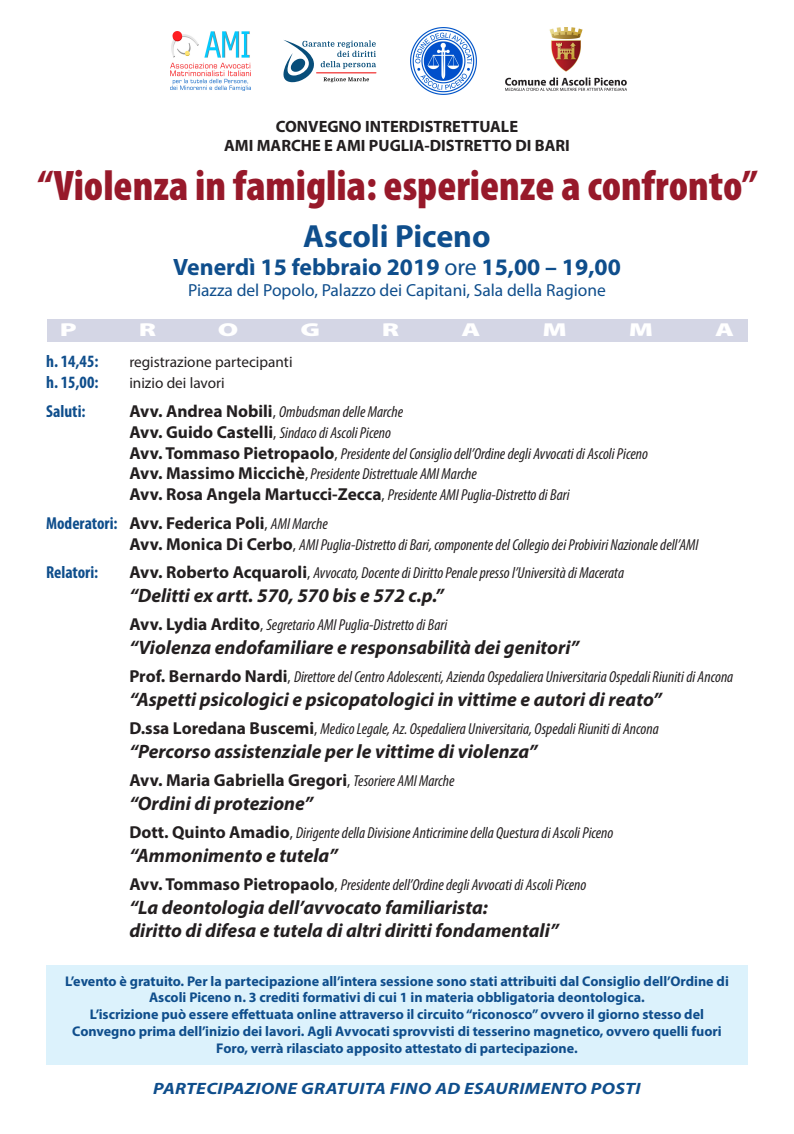
<style>
.page{position:relative;width:794px;height:1134px;background:#fff}
.page>*{position:absolute;margin:0;border:0;box-sizing:border-box;transform-origin:0 0}
.t1{font:900 condensed 42.96px "Myriad Pro";color:#97192a}
.t2{font:700 32.12px "Myriad Pro";color:#0f4e8c}
.t3{font:700 23.76px "Myriad Pro";color:#0f4e8c}
.intervento{font:italic 700 19.44px/23.3px "Myriad Pro";color:#231f20}
.t4{font:900 18.76px "Myriad Pro";color:#fff;scale:1.5 1}
.t5{font:17.44px "Myriad Pro";color:#0f4e8c}
.t6{font:700 17.36px "Myriad Pro";color:#231f20}
.t7{font:700 condensed 17.36px "Myriad Pro";color:#0f4e8c}
.t8{font:italic 700 16.44px "Myriad Pro";letter-spacing:.015em;color:#0f4e8c;scale:1.15 1}
.t9{font:700 16.4px "Myriad Pro";color:#231f20}
.t10{font:italic condensed 15.96px "Myriad Pro";color:#231f20}
.t11{font:15.28px "Myriad Pro";color:#231f20}
.t12{font:700 14.08px/16.9px "Myriad Pro";color:#0f4e8c;text-align:center}
.s1{font-weight:400}
.s2{font-weight:700;font-style:normal;font-stretch:normal;font-size:17.36px}
.s3{font-style:normal;font-stretch:normal;font-size:15.28px}
.s4{font-stretch:condensed;color:#0f4e8c}
.s5{font-weight:400;font-size:15.28px}
.s6{font-weight:400;font-style:italic;font-stretch:condensed;font-size:15.96px}
</style>
<div class="page">
<div style="left:46px;top:964px;width:702px;height:100px;background:#dcf2fc"></div>
<div style="left:47px;top:319px;width:700px;height:23px;background:#d4d6e5"></div>
<img style="left:171px;top:32px;width:80px;height:58px">
<svg style="left:283px;top:40px;width:93px;height:42px"></svg>
<hr style="left:316px;top:73px;width:60px;height:1px;background:#ed0000">
<img style="left:410px;top:28px;width:66px;height:66px">
<img style="left:505px;top:27px;width:122px;height:63px">
<p class="t9" style="left:276px;top:115px;width:244px">CONVEGNO INTERDISTRETTUALE</p>
<p class="t9" style="left:224px;top:135px;width:347px">AMI MARCHE E AMI PUGLIA-DISTRETTO DI BARI</p>
<p class="t1" style="left:38px;top:158px;width:721px">“Violenza in famiglia: esperienze a confronto”</p>
<p class="t2" style="left:303px;top:215px;width:189px">Ascoli Piceno</p>
<p class="t3" style="left:173px;top:252px;width:449px">Venerdì 15 febbraio 2019 <span class="s1">ore</span> 15,00 – 19,00</p>
<p class="t5" style="left:188px;top:279px;width:419px">Piazza del Popolo, Palazzo dei Capitani, Sala della Ragione</p>
<p class="t4" style="left:60px;top:318px;width:13px">P</p>
<p class="t4" style="left:139px;top:318px;width:13px">R</p>
<p class="t4" style="left:218px;top:318px;width:15px">O</p>
<p class="t4" style="left:300px;top:318px;width:15px">G</p>
<p class="t4" style="left:382px;top:318px;width:13px">R</p>
<p class="t4" style="left:461px;top:318px;width:14px">A</p>
<p class="t4" style="left:542px;top:318px;width:18px">M</p>
<p class="t4" style="left:629px;top:318px;width:18px">M</p>
<p class="t4" style="left:715px;top:318px;width:14px">A</p>
<p class="t7" style="left:46px;top:351px;width:54px">h. 14,45:</p>
<p class="t11" style="left:129px;top:353px;width:165px">registrazione partecipanti</p>
<p class="t7" style="left:46px;top:372px;width:54px">h. 15,00:</p>
<p class="t11" style="left:129px;top:374px;width:97px">inizio dei lavori</p>
<p class="t7" style="left:46px;top:400px;width:41px">Saluti:</p>
<p class="t10" style="left:129px;top:402px;width:275px"><span class="s2">Avv. Andrea Nobili</span><span class="s3">,</span> Ombudsman delle Marche</p>
<p class="t10" style="left:129px;top:423px;width:263px"><span class="s2">Avv. Guido Castelli</span><span class="s3">,</span> Sindaco di Ascoli Piceno</p>
<p class="t10" style="left:129px;top:444px;width:520px"><span class="s2">Avv. Tommaso Pietropaolo</span><span class="s3">,</span> Presidente del Consiglio dell’Ordine degli Avvocati di Ascoli Piceno</p>
<p class="t10" style="left:129px;top:464px;width:349px"><span class="s2">Avv. Massimo Miccichè</span><span class="s3">,</span> Presidente Distrettuale AMI Marche</p>
<p class="t10" style="left:129px;top:485px;width:442px"><span class="s2">Avv. Rosa Angela Martucci-Zecca</span><span class="s3">,</span> Presidente AMI Puglia-Distretto di Bari</p>
<p class="t6" style="left:46px;top:512px;width:283px"><span class="s4">Moderatori:</span> Avv. Federica Poli<span class="s5">,</span> <span class="s6">AMI Marche</span></p>
<p class="t10" style="left:129px;top:535px;width:571px"><span class="s2">Avv. Monica Di Cerbo</span><span class="s3">,</span> AMI Puglia-Distretto di Bari, componente del Collegio dei Probiviri Nazionale dell’AMI</p>
<p class="t7" style="left:46px;top:562px;width:54px">Relatori:</p>
<p class="t10" style="left:129px;top:563px;width:496px"><span class="s2">Avv. Roberto Acquaroli</span><span class="s3">,</span> Avvocato, Docente di Diritto Penale presso l’Università di Macerata</p>
<p class="intervento" style="left:129px;top:583px;width:316px">“Delitti ex artt. 570, 570 bis e 572 c.p.”</p>
<p class="t10" style="left:129px;top:615px;width:319px"><span class="s2">Avv. Lydia Ardito</span><span class="s3">,</span> Segretario AMI Puglia-Distretto di Bari</p>
<p class="intervento" style="left:129px;top:635px;width:451px">“Violenza endofamiliare e responsabilità dei genitori”</p>
<p class="t10" style="left:129px;top:667px;width:605px"><span class="s2">Prof. Bernardo Nardi</span><span class="s3">,</span> Direttore del Centro Adolescenti, Azienda Ospedaliera Universitaria Ospedali Riuniti di Ancona</p>
<p class="intervento" style="left:129px;top:687px;width:534px">“Aspetti psicologici e psicopatologici in vittime e autori di reato”</p>
<p class="t10" style="left:129px;top:719px;width:531px"><span class="s2">D.ssa Loredana Buscemi</span><span class="s3">,</span> Medico Legale, Az. Ospedaliera Universitaria, Ospedali Riuniti di Ancona</p>
<p class="intervento" style="left:129px;top:739px;width:410px">“Percorso assistenziale per le vittime di violenza”</p>
<p class="t6" style="left:129px;top:769px;width:327px">Avv. Maria Gabriella Gregori<span class="s5">,</span> <span class="s6">Tesoriere AMI Marche</span></p>
<p class="intervento" style="left:129px;top:791px;width:185px">“Ordini di protezione”</p>
<p class="t10" style="left:129px;top:823px;width:485px"><span class="s2">Dott. Quinto Amadio</span><span class="s3">,</span> Dirigente della Divisione Anticrimine della Questura di Ascoli Piceno</p>
<p class="intervento" style="left:129px;top:843px;width:210px">“Ammonimento e tutela”</p>
<p class="t10" style="left:129px;top:875px;width:458px"><span class="s2">Avv. Tommaso Pietropaolo</span><span class="s3">,</span> Presidente dell’Ordine degli Avvocati di Ascoli Piceno</p>
<p class="intervento" style="left:129px;top:895px;width:431px">“La deontologia dell’avvocato familiarista:<br>diritto di difesa e tutela di altri diritti fondamentali”</p>
<p class="t12" style="left:65px;top:972px;width:665px">L’evento è gratuito. Per la partecipazione all’intera sessione sono stati attribuiti dal Consiglio dell’Ordine di<br>Ascoli Piceno n. 3 crediti formativi di cui 1 in materia obbligatoria deontologica.</p>
<p class="t12" style="left:72px;top:1006px;width:651px">L’iscrizione può essere effettuata online attraverso il circuito “riconosco” ovvero il giorno stesso del<br>Convegno prima dell’inizio dei lavori. Agli Avvocati sprovvisti di tesserino magnetico, ovvero quelli fuori<br>Foro, verrà rilasciato apposito attestato di partecipazione.</p>
<p class="t8" style="left:153px;top:1077px;width:425px">PARTECIPAZIONE GRATUITA FINO AD ESAURIMENTO POSTI</p>
</div>
